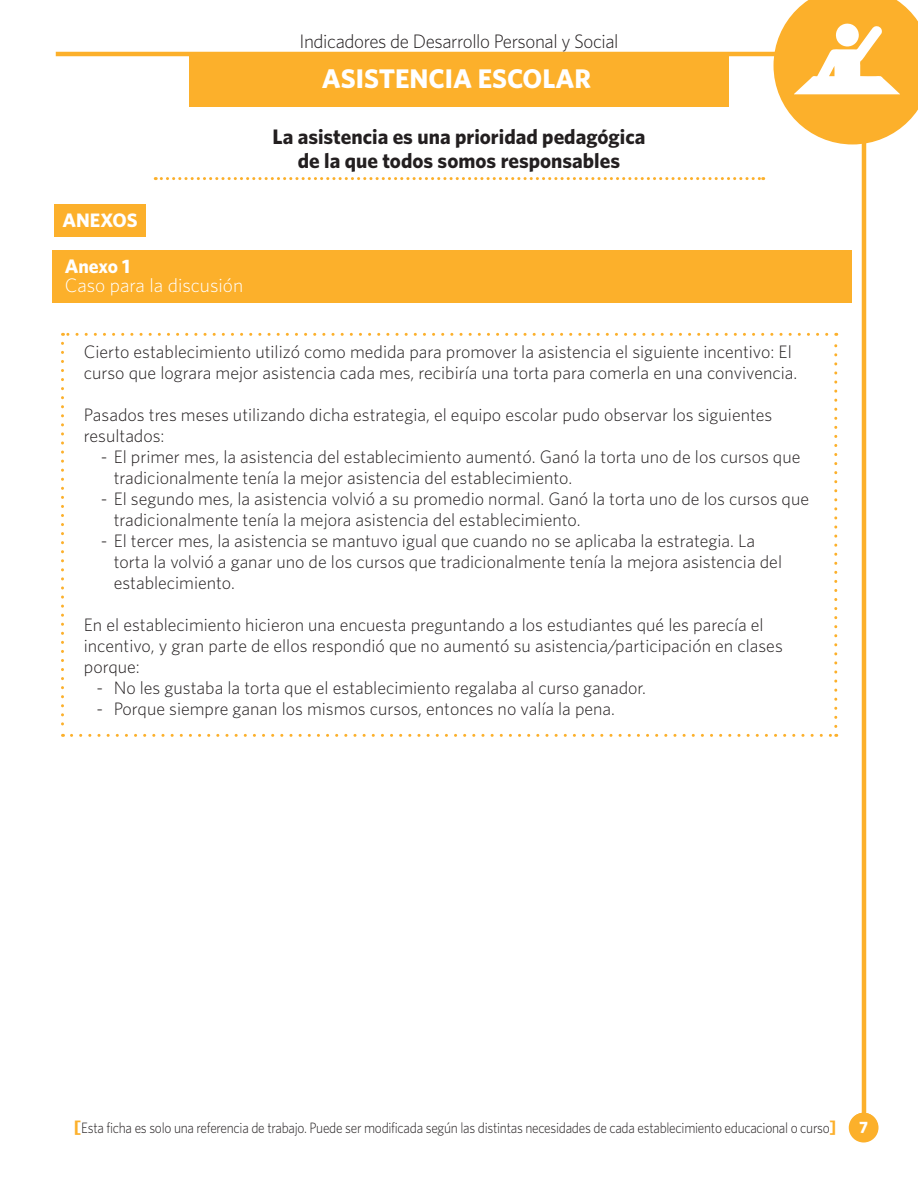
<style>
.page{position:relative;width:918px;height:1188px;background:#fff}
.page>*{position:absolute;margin:0;border:0;box-sizing:border-box;transform-origin:0 0}
.t1{font:700 27px "Whitney";color:#fff}
.t2{font:700 21px/24px "Whitney";color:#231f20;text-align:center}
.t3{font:300 19.5px "Whitney";letter-spacing:-.02em;color:#231f20}
.t4{font:300 19.5px "Whitney";color:#fff}
.t5{font:700 19.5px "Whitney";color:#fff}
.t6{font:300 18px/21px "Whitney";color:#231f20}
.t7{font:700 18px "Sassoon Sans Std";color:#fff}
.t8{font:300 15px "Whitney";letter-spacing:-.02em;color:#231f20;scale:.9 1}
.s1{font-weight:700;font-size:18px;color:#fcb02b}
</style>
<div class="page">
<svg style="left:774px;top:0;width:144px;height:144px"></svg>
<svg style="left:849px;top:1113px;width:30px;height:30px"></svg>
<hr style="left:56px;top:52px;width:728px;height:4px;background:#fcb02b">
<div style="left:189px;top:54px;width:540px;height:53px;background:#fcb02b"></div>
<hr style="left:862px;top:131px;width:4px;height:986px;background:#fcb02b">
<div style="left:850px;top:1113px;width:27px;height:27px;background:#fcb02b;border-radius:50%"></div>
<svg style="left:155px;top:177px;width:609px;height:3px"></svg>
<div style="left:54px;top:204px;width:92px;height:33px;background:#fcb02b"></div>
<div style="left:52px;top:250px;width:800px;height:53px;background:#fcb02b"></div>
<svg style="left:61px;top:343px;width:3px;height:394px"></svg>
<svg style="left:71px;top:734px;width:766px;height:3px"></svg>
<svg style="left:834px;top:333px;width:3px;height:393px"></svg>
<svg style="left:63px;top:333px;width:764px;height:3px"></svg>
<p class="t3" style="left:299px;top:30px;width:321px">Indicadores de Desarrollo Personal y Social</p>
<h1 class="t1" style="left:322px;top:62px;width:271px">ASISTENCIA ESCOLAR</h1>
<p class="t5" style="left:63px;top:209px;width:77px">ANEXOS</p>
<p class="t5" style="left:65px;top:254px;width:67px">Anexo 1</p>
<p class="t4" style="left:65px;top:274px;width:180px">Caso para la discusión</p>
<p class="t2" style="left:273px;top:124px;width:374px">La asistencia es una prioridad pedagógica de la que todos somos responsables</p>
<p class="t6" style="left:84px;top:341px;width:715px">Cierto establecimiento utilizó como medida para promover la asistencia el siguiente incentivo: El curso que lograra mejor asistencia cada mes, recibiría una torta para comerla en una convivencia.</p>
<p class="t6" style="left:84px;top:404px;width:690px">Pasados tres meses utilizando dicha estrategia, el equipo escolar pudo observar los siguientes resultados:</p>
<p class="t6" style="left:114px;top:446px;width:688px;text-indent:-13px">- El primer mes, la asistencia del establecimiento aumentó. Ganó la torta uno de los cursos que tradicionalmente tenía la mejor asistencia del establecimiento.</p>
<p class="t6" style="left:114px;top:488px;width:697px;text-indent:-13px">- El segundo mes, la asistencia volvió a su promedio normal. Ganó la torta uno de los cursos que tradicionalmente tenía la mejora asistencia del establecimiento.</p>
<p class="t6" style="left:114px;top:530px;width:670px;text-indent:-13px">- El tercer mes, la asistencia se mantuvo igual que cuando no se aplicaba la estrategia. La torta la volvió a ganar uno de los cursos que tradicionalmente tenía la mejora asistencia del establecimiento.</p>
<p class="t6" style="left:84px;top:614px;width:700px">En el establecimiento hicieron una encuesta preguntando a los estudiantes qué les parecía el incentivo, y gran parte de ellos respondió que no aumentó su asistencia/participación en clases porque:</p>
<p class="t6" style="left:97px;top:677px;width:551px">- No les gustaba la torta que el establecimiento regalaba al curso ganador.</p>
<p class="t6" style="left:97px;top:698px;width:520px">- Porque siempre ganan los mismos cursos, entonces no valía la pena.</p>
<p class="t8" style="left:74px;top:1119px;width:849px"><span class="s1">[</span>Esta ficha es solo una referencia de trabajo. Puede ser modificada según las distintas necesidades de cada establecimiento educacional o curso<span class="s1">]</span></p>
<p class="t7" style="left:860px;top:1116px;width:11px">7</p>
</div>
